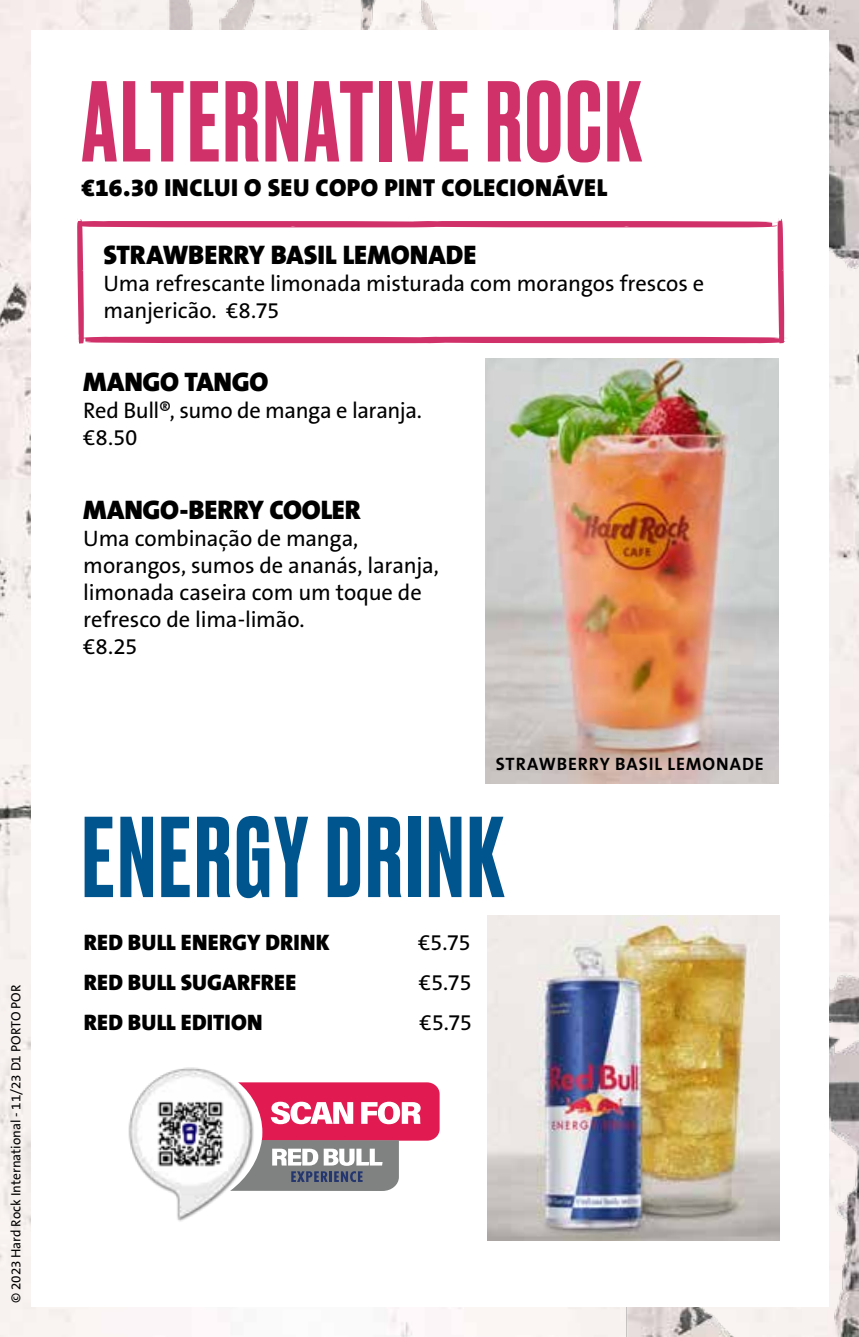
<style>
.page{position:relative;width:859px;height:1337px;background:#fff}
.page>*{position:absolute;margin:0;border:0;box-sizing:border-box;transform-origin:0 0}
.t1{font:500 108px "Druk";letter-spacing:.03em;color:#d13169}
.t2{font:500 108px "Druk";letter-spacing:.03em;color:#00558f}
.t3{font:900 27px "The Sans B9";letter-spacing:-.005em;color:#000}
.t4{font:900 24.75px "The Sans B9";letter-spacing:.02em;color:#000}
.t5{font:22.5px/27px "The Sans B5 Plain";letter-spacing:-.01em;color:#000}
.t6{font:900 22.5px "The Sans B9";letter-spacing:.01em;color:#000}
.t7{font:700 18px "The Sans B7";letter-spacing:.05em;color:#000}
.t8{font:13.5px "The Sans B5 Plain";color:#000}
</style>
<div class="page">
<img style="left:0;top:0;width:859px;height:1336px">
<img style="left:143px;top:0;width:344px;height:30px">
<img style="left:574px;top:0;width:285px;height:280px">
<img style="left:576px;top:903px;width:283px;height:433px">
<div style="left:31px;top:30px;width:797px;height:1276px;background:#fff"></div>
<svg style="left:77px;top:218px;width:709px;height:125px"></svg>
<img style="left:485px;top:359px;width:294px;height:424px">
<img style="left:487px;top:915px;width:292px;height:325px">
<svg style="left:262px;top:1082px;width:177px;height:109px"></svg>
<img style="left:128px;top:1067px;width:134px;height:155px">
<img style="left:155px;top:1096px;width:72px;height:74px">
<p class="t8" style="left:9px;top:1302px;width:320px;rotate:-90deg">© 2023 Hard Rock International - 11/23 D1 PORTO POR</p>
<h1 class="t1" style="left:82px;top:48px;width:561px">ALTERNATIVE ROCK</h1>
<p class="t4" style="left:81px;top:175px;width:527px">€16.30 INCLUI O SEU COPO PINT COLECIONÁVEL</p>
<p class="t3" style="left:104px;top:240px;width:374px">STRAWBERRY BASIL LEMONADE</p>
<p class="t5" style="left:104px;top:271px;width:602px">Uma refrescante limonada misturada com morangos frescos e manjericão. €8.75</p>
<p class="t3" style="left:83px;top:367px;width:186px">MANGO TANGO</p>
<p class="t5" style="left:83px;top:397px;width:340px">Red Bull®, sumo de manga e laranja. €8.50</p>
<p class="t3" style="left:83px;top:495px;width:279px">MANGO-BERRY COOLER</p>
<p class="t5" style="left:83px;top:525px;width:357px">Uma combinação de manga, morangos, sumos de ananás, laranja, limonada caseira com um toque de refresco de lima-limão.<br>€8.25</p>
<p class="t7" style="left:496px;top:754px;width:269px">STRAWBERRY BASIL LEMONADE</p>
<h1 class="t2" style="left:82px;top:783px;width:423px">ENERGY DRINK</h1>
<p class="t6" style="left:84px;top:930px;width:247px">RED BULL ENERGY DRINK</p>
<p class="t5" style="left:418px;top:929px;width:54px">€5.75</p>
<p class="t6" style="left:84px;top:970px;width:214px">RED BULL SUGARFREE</p>
<p class="t5" style="left:419px;top:969px;width:54px">€5.75</p>
<p class="t6" style="left:84px;top:1010px;width:180px">RED BULL EDITION</p>
<p class="t5" style="left:419px;top:1009px;width:54px">€5.75</p>
</div>
